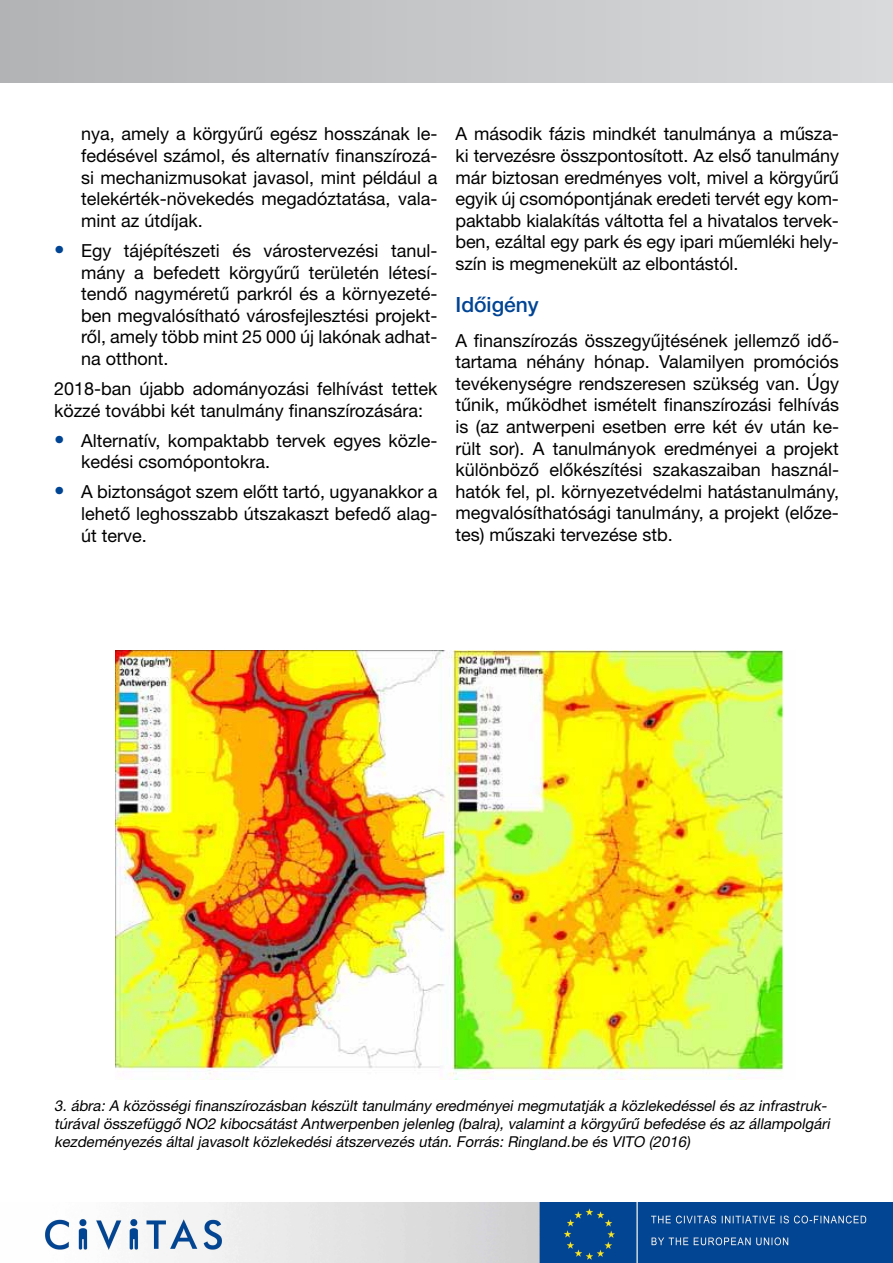
<style>
.page{position:relative;width:893px;height:1263px;background:#fff}
.page>*{position:absolute;margin:0;border:0;box-sizing:border-box;transform-origin:0 0}
.t1{font:500 21px "Helvetica Neue LT Pro";color:#004494}
.t2{font:18px/21.6px "Helvetica Neue LT Pro";color:#000;text-align:justify}
.t3{font:italic 15px/18px "Helvetica Neue LT Pro";color:#000}
.s1{font-size:21px;color:#004494}
</style>
<div class="page">
<div style="left:0;top:0;width:893px;height:82px;background:linear-gradient(to right,#b2b3b5,#d9dadb)"></div>
<img style="left:116px;top:651px;width:668px;height:429px">
<img style="left:45px;top:1203px;width:848px;height:60px">
<p class="t2" style="left:81px;top:123px;width:358px">nya, amely a körgyűrű egész hosszának le&shy;fedésével számol, és alternatív finanszírozá&shy;si mechanizmusokat javasol, mint például a telekérték-növekedés megadóztatása, vala&shy;mint az útdíjak.</p>
<p class="t2" style="left:81px;top:239px;width:358px;text-indent:-27px"><span class="s1">•</span> Egy tájépítészeti és várostervezési tanul&shy;mány a befedett körgyűrű területén létesí&shy;tendő nagyméretű parkról és a környezeté&shy;ben megvalósítható városfejlesztési projekt&shy;ről, amely több mint 25 000 új lakónak adhat&shy;na otthont.</p>
<p class="t2" style="left:54px;top:378px;width:385px">2018-ban újabb adományozási felhívást tettek közzé további két tanulmány finanszírozására:</p>
<p class="t2" style="left:81px;top:429px;width:358px;text-indent:-27px"><span class="s1">•</span> Alternatív, kompaktabb tervek egyes közle&shy;kedési csomópontokra.</p>
<p class="t2" style="left:81px;top:481px;width:358px;text-indent:-27px"><span class="s1">•</span> A biztonságot szem előtt tartó, ugyanakkor a lehető leghosszabb útszakaszt befedő alag&shy;út terve.</p>
<p class="t2" style="left:455px;top:123px;width:385px">A második fázis mindkét tanulmánya a műsza&shy;ki tervezésre összpontosított. Az első tanulmány már biztosan eredményes volt, mivel a körgyűrű egyik új csomópontjának eredeti tervét egy kom&shy;paktabb kialakítás váltotta fel a hivatalos tervek&shy;ben, ezáltal egy park és egy ipari műemléki hely&shy;szín is megmenekült az elbontástól.</p>
<p class="t1" style="left:455px;top:292px;width:85px">Időigény</p>
<p class="t2" style="left:455px;top:329px;width:385px">A finanszírozás összegyűjtésének jellemző idő&shy;tartama néhány hónap. Valamilyen promóciós tevékenységre rendszeresen szükség van. Úgy tűnik, működhet ismételt finanszírozási felhívás is (az antwerpeni esetben erre két év után ke&shy;rült sor). A tanulmányok eredményei a projekt különböző előkészítési szakaszaiban használ&shy;hatók fel, pl. környezetvédelmi hatástanulmány, megvalósíthatósági tanulmány, a projekt (előze&shy;tes) műszaki tervezése stb.</p>
<p class="t3" style="left:54px;top:1096px;width:780px">3. ábra: A közösségi finanszírozásban készült tanulmány eredményei megmutatják a közlekedéssel és az infrastruk&shy;túrával összefüggő NO2 kibocsátást Antwerpenben jelenleg (balra), valamint a körgyűrű befedése és az állampolgári kezdeményezés által javasolt közlekedési átszervezés után. Forrás: Ringland.be és VITO (2016)</p>
</div>
